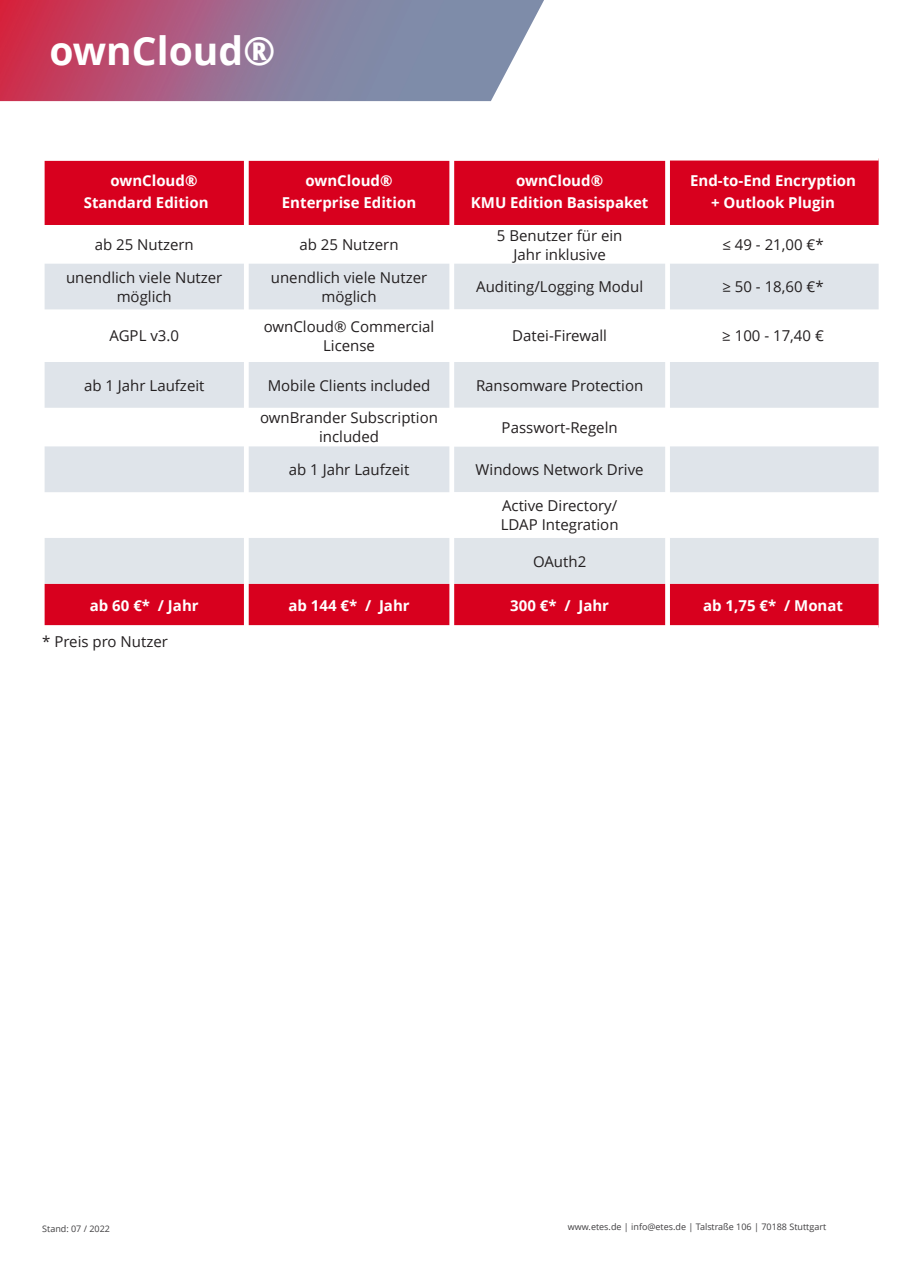
<style>
.page{position:relative;width:902px;height:1272px;background:#fff}
.page>*{position:absolute;margin:0;border:0;box-sizing:border-box;transform-origin:0 0}
.t1{font:700 39px "Open Sans";color:#fff}
.t2{font:15px/19px "Open Sans";color:#231f20;text-align:center}
.t3{font:700 15px/21.9px "Open Sans";color:#fff;text-align:center}
.t4{font:9px "Open Sans";color:#403f41}
</style>
<div class="page">
<img style="left:0;top:0;width:544px;height:101px">
<div style="left:45px;top:161px;width:833px;height:464px;background:#d8001e"></div>
<svg style="left:45px;top:225px;width:833px;height:39px"></svg>
<svg style="left:45px;top:264px;width:833px;height:320px;fill:#e0e5ea"></svg>
<svg style="left:454px;top:309px;width:211px;height:229px"></svg>
<div style="left:665px;top:156px;width:5px;height:471px;background:#fff"></div>
<div style="left:244px;top:158px;width:5px;height:469px;background:#fff"></div>
<div style="left:449px;top:158px;width:5px;height:469px;background:#fff"></div>
<h1 class="t1" style="left:49px;top:35px;width:228px">ownCloud®</h1>
<p class="t3" style="left:84px;top:172px;width:126px;text-align:left;text-indent:27px">ownCloud®<br>Standard Edition</p>
<p class="t3" style="left:282px;top:172px;width:136px">ownCloud®<br>Enterprise Edition</p>
<p class="t3" style="left:471px;top:172px;width:179px">ownCloud®<br>KMU Edition Basispaket</p>
<p class="t3" style="left:690px;top:172px;width:167px">End-to-End Encryption + Outlook Plugin</p>
<p class="t2" style="left:95px;top:237px;width:101px">ab 25 Nutzern</p>
<p class="t2" style="left:299px;top:237px;width:101px">ab 25 Nutzern</p>
<p class="t2" style="left:497px;top:227px;width:127px">5 Benutzer für ein<br>Jahr inklusive</p>
<p class="t2" style="left:722px;top:237px;width:103px">≤ 49 - 21,00 €*</p>
<p class="t2" style="left:66px;top:269px;width:158px">unendlich viele Nutzer möglich</p>
<p class="t2" style="left:271px;top:269px;width:158px">unendlich viele Nutzer möglich</p>
<p class="t2" style="left:476px;top:279px;width:168px">Auditing/Logging Modul</p>
<p class="t2" style="left:722px;top:279px;width:103px">≥ 50 - 18,60 €*</p>
<p class="t2" style="left:109px;top:328px;width:71px">AGPL v3.0</p>
<p class="t2" style="left:264px;top:318px;width:172px">ownCloud® Commercial<br>License</p>
<p class="t2" style="left:512px;top:328px;width:96px">Datei-Firewall</p>
<p class="t2" style="left:722px;top:328px;width:103px">≥ 100 - 17,40 €</p>
<p class="t2" style="left:84px;top:377px;width:122px">ab 1 Jahr Laufzeit</p>
<p class="t2" style="left:268px;top:377px;width:164px">Mobile Clients included</p>
<p class="t2" style="left:476px;top:377px;width:169px">Ransomware Protection</p>
<p class="t2" style="left:260px;top:410px;width:179px">ownBrander Subscription included</p>
<p class="t2" style="left:501px;top:419px;width:117px">Passwort-Regeln</p>
<p class="t2" style="left:289px;top:461px;width:122px">ab 1 Jahr Laufzeit</p>
<p class="t2" style="left:475px;top:461px;width:169px">Windows Network Drive</p>
<p class="t2" style="left:501px;top:498px;width:119px;text-align:left">Active Directory/<br>LDAP Integration</p>
<p class="t2" style="left:533px;top:553px;width:55px">OAuth2</p>
<p class="t3" style="left:90px;top:596px;width:110px">ab 60 €* / Jahr</p>
<p class="t3" style="left:288px;top:596px;width:123px">ab 144 €* / Jahr</p>
<p class="t3" style="left:510px;top:596px;width:100px">300 €* / Jahr</p>
<p class="t3" style="left:703px;top:596px;width:141px">ab 1,75 €* / Monat</p>
<p class="t2" style="left:42px;top:634px;width:127px">* Preis pro Nutzer</p>
<p class="t4" style="left:42px;top:1225px;width:69px">Stand: 07 / 2022</p>
<p class="t4" style="left:568px;top:1223px;width:260px">www.etes.de | info@etes.de | Talstraße 106 | 70188 Stuttgart</p>
</div>
